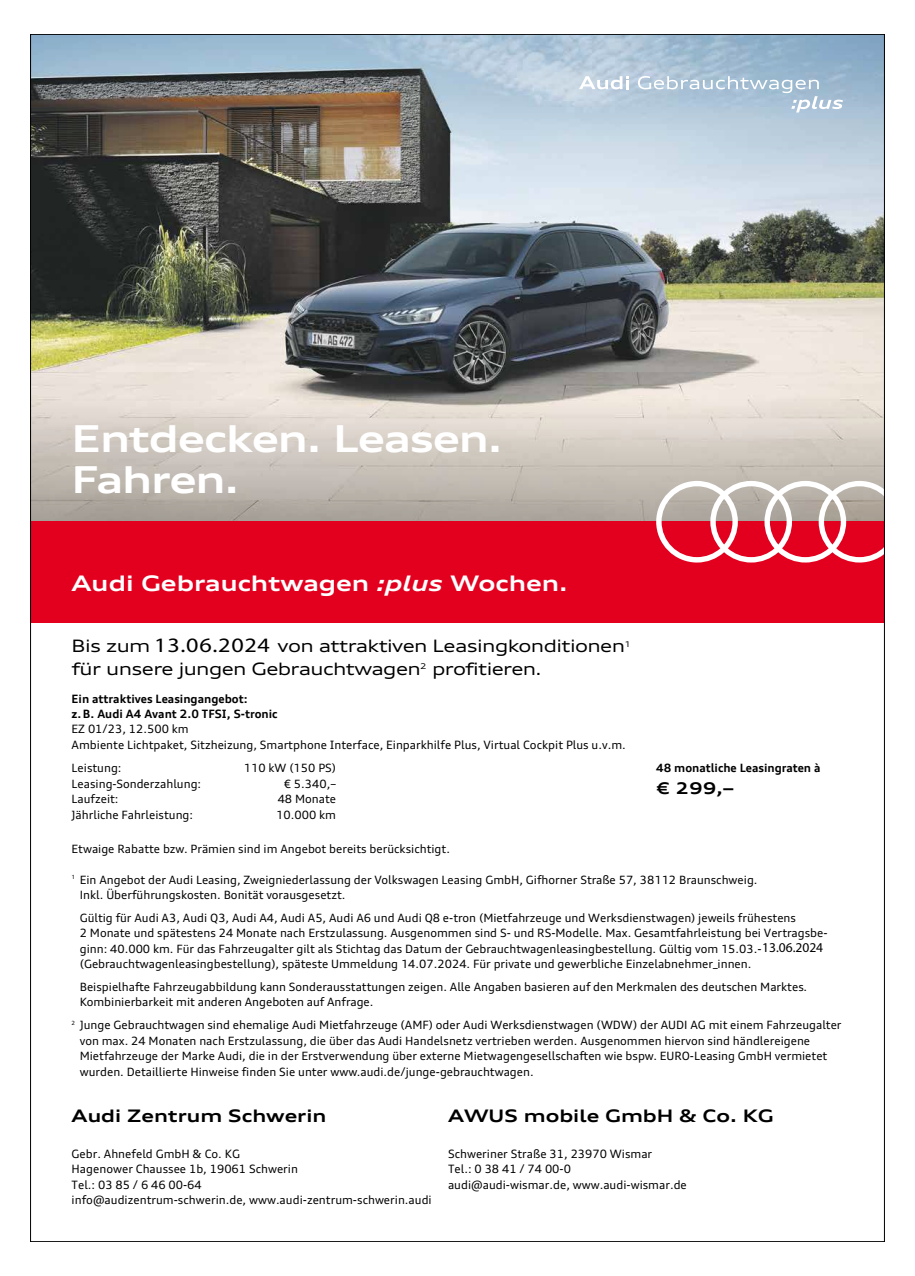
<style>
.page{position:relative;width:915px;height:1276px;background:#fff}
.page>*{position:absolute;margin:0;border:0;box-sizing:border-box;transform-origin:0 0}
.t1{font:700 expanded 37.35px/41px "Audi Type";letter-spacing:-.03em;color:#fff}
.t2{font:700 expanded 21.45px "Audi Type";color:#fff}
.t3{font:20.55px "Myriad Pro";letter-spacing:.03em;color:#000;scale:1.18 1}
.t4{font:expanded 17.25px/22.4px "Audi Type";letter-spacing:-.035em;color:#000}
.t5{font:700 expanded 17.25px "Audi Type";color:#000}
.t6{font:700 expanded 16.2px "Audi Type";color:#000}
.t7{font:13.5px "Myriad Pro";color:#000}
.t8{font:11.4px/15.5px "Audi Type";color:#000}
.t9{font:700 11.4px/15.5px "Audi Type";color:#000}
.s1{font-style:italic}
</style>
<div class="page">
<img style="left:32px;top:169px;width:850px;height:220px">
<svg style="left:32px;top:389px;width:850px;height:132px;background:#cbc4bc"></svg>
<svg style="left:32px;top:36px;width:850px;height:133px;background:#959fa6"></svg>
<div style="left:31px;top:521px;width:852px;height:102px;background:#e3001f"></div>
<svg style="left:656px;top:481px;width:226px;height:81px"></svg>
<svg style="left:637px;top:76px;width:205px;height:36px;background:#b2c8da"></svg>
<svg style="left:578px;top:76px;width:50px;height:13px"></svg>
<h1 class="t1" style="left:72px;top:418px;width:432px">Entdecken. Leasen.<br>Fahren.</h1>
<h2 class="t2" style="left:72px;top:570px;width:497px">Audi Gebrauchtwagen <span class="s1">:plus</span> Wochen.</h2>
<h3 class="t3" style="left:154px;top:632px;width:100px">13.06.2024</h3>
<h3 class="t4" style="left:72px;top:635px;width:560px">Bis zum 13.05.2024 von attraktiven Leasingkonditionen<sup>1 </sup>für unsere jungen Gebrauchtwagen<sup>2</sup> profitieren.</h3>
<p class="t9" style="left:72px;top:690px;width:207px">Ein attraktives Leasingangebot:<br>z.B. Audi A4 Avant 2.0 TFSI, S-tronic</p>
<p class="t8" style="left:72px;top:721px;width:555px">EZ 01/23, 12.500 km<br>Ambiente Lichtpaket, Sitzheizung, Smartphone Interface, Einparkhilfe Plus, Virtual Cockpit Plus u.v.m.</p>
<p class="t8" style="left:72px;top:760px;width:51px">Leistung:</p>
<p class="t8" style="left:244px;top:760px;width:94px">110 kW (150 PS)</p>
<p class="t8" style="left:72px;top:776px;width:131px">Leasing-Sonderzahlung:</p>
<p class="t8" style="left:284px;top:776px;width:54px">€ 5.340,–</p>
<p class="t8" style="left:72px;top:791px;width:48px">Laufzeit:</p>
<p class="t8" style="left:277px;top:791px;width:60px">48 Monate</p>
<p class="t8" style="left:72px;top:807px;width:123px">Jährliche Fahrleistung:</p>
<p class="t8" style="left:276px;top:807px;width:61px">10.000 km</p>
<p class="t9" style="left:656px;top:760px;width:166px">48 monatliche Leasingraten à</p>
<h3 class="t6" style="left:656px;top:778px;width:79px">€ 299,–</h3>
<p class="t8" style="left:72px;top:840px;width:380px">Etwaige Rabatte bzw. Prämien sind im Angebot bereits berücksichtigt.</p>
<p class="t8" style="left:80px;top:871px;width:679px;text-indent:-8px"><sup>1</sup> Ein Angebot der Audi Leasing, Zweigniederlassung der Volkswagen Leasing GmbH, Gifhorner Straße 57, 38112 Braunschweig.<br>Inkl. Überführungskosten. Bonität vorausgesetzt.</p>
<p class="t8" style="left:80px;top:910px;width:749px">Gültig für Audi A3, Audi Q3, Audi A4, Audi A5, Audi A6 und Audi Q8 e-tron (Mietfahrzeuge und Werksdienstwagen) jeweils frühestens<br>2 Monate und spätestens 24 Monate nach Erstzulassung. Ausgenommen sind S- und RS-Modelle. Max. Gesamtfahrleistung bei Vertragsbe&shy;ginn: 40.000 km. Für das Fahrzeugalter gilt als Stichtag das Datum der Gebrauchtwagenleasingbestellung. Gültig vom 15.03.-13.05.2024 (Gebrauchtwagenleasingbestellung), späteste Ummeldung 14.07.2024. Für private und gewerbliche Einzelabnehmer_innen.</p>
<p class="t8" style="left:80px;top:979px;width:728px">Beispielhafte Fahrzeugabbildung kann Sonderausstattungen zeigen. Alle Angaben basieren auf den Merkmalen des deutschen Marktes.<br>Kombinierbarkeit mit anderen Angeboten auf Anfrage.</p>
<p class="t8" style="left:80px;top:1017px;width:763px;text-indent:-8px"><sup>2</sup> Junge Gebrauchtwagen sind ehemalige Audi Mietfahrzeuge (AMF) oder Audi Werksdienstwagen (WDW) der AUDI AG mit einem Fahrzeugalter von max. 24 Monaten nach Erstzulassung, die über das Audi Handelsnetz vertrieben werden. Ausgenommen hiervon sind händlereigene Mietfahrzeuge der Marke Audi, die in der Erstverwendung über externe Mietwagengesellschaften wie bspw. EURO-Leasing GmbH vermietet wurden. Detaillierte Hinweise finden Sie unter www.audi.de/junge-gebrauchtwagen.</p>
<h3 class="t5" style="left:72px;top:1104px;width:256px">Audi Zentrum Schwerin</h3>
<p class="t8" style="left:72px;top:1146px;width:361px">Gebr. Ahnefeld GmbH &amp; Co. KG<br>Hagenower Chaussee 1b, 19061 Schwerin<br>Tel.: 03 85 / 6 46 00-64<br>info@audizentrum-schwerin.de, www.audi-zentrum-schwerin.audi</p>
<p class="t7" style="left:762px;top:939px;width:62px">13.06.2024</p>
<h3 class="t5" style="left:448px;top:1104px;width:327px">AWUS mobile GmbH &amp; Co. KG</h3>
<p class="t8" style="left:448px;top:1146px;width:240px">Schweriner Straße 31, 23970 Wismar<br>Tel.: 0 38 41 / 74 00-0 audi@audi-wismar.de, www.audi-wismar.de</p>
</div>
